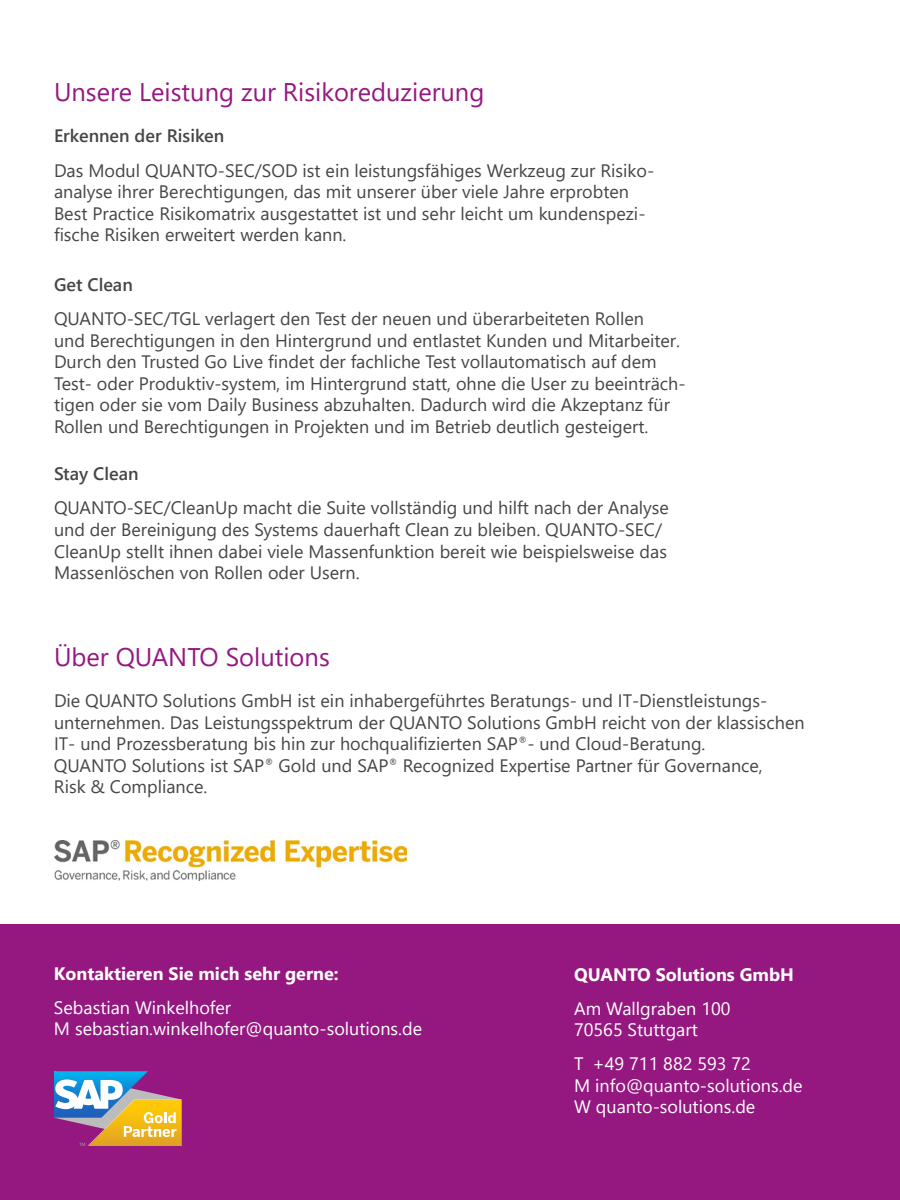
<style>
.page{position:relative;width:900px;height:1200px;background:#fff}
.page>*{position:absolute;margin:0;border:0;box-sizing:border-box;transform-origin:0 0}
.t1{font:25.5px "Segoe UI";color:#951881}
.t2{font:18px/21.6px "Segoe UI";color:#464646}
.t3{font:18px/21.6px "Segoe UI";color:#fff}
.t4{font:700 18px/33.6px "Segoe UI";color:#fff}
.t5{font:600 18px "Segoe UI";color:#464646}
.s1{font-weight:400}
</style>
<div class="page">
<div style="left:0;top:924px;width:900px;height:276px;background:#951881"></div>
<img style="left:54px;top:841px;width:353px;height:40px">
<svg style="left:54px;top:1071px;width:127px;height:75px"></svg>
<p class="t1" style="left:54px;top:68px;width:432px">Unsere Leistung zur Risikoreduzierung</p>
<p class="t5" style="left:54px;top:119px;width:172px">Erkennen der Risiken</p>
<p class="t2" style="left:54px;top:158px;width:602px">Das Modul QUANTO-SEC/SOD ist ein leistungsfähiges Werkzeug zur Risiko&shy;analyse ihrer Berechtigungen, das mit unserer über viele Jahre erprobten Best Practice Risikomatrix ausgestattet ist und sehr leicht um kundenspezi&shy;fische Risiken erweitert werden kann.</p>
<p class="t5" style="left:54px;top:267px;width:80px">Get Clean</p>
<p class="t2" style="left:54px;top:306px;width:633px">QUANTO-SEC/TGL verlagert den Test der neuen und überarbeiteten Rollen<br>und Berechtigungen in den Hintergrund und entlastet Kunden und Mitarbeiter.<br>Durch den Trusted Go Live findet der fachliche Test vollautomatisch auf dem Test- oder Produktiv-system, im Hintergrund statt, ohne die User zu beeinträch&shy;tigen oder sie vom Daily Business abzuhalten. Dadurch wird die Akzeptanz für Rollen und Berechtigungen in Projekten und im Betrieb deutlich gesteigert.</p>
<p class="t5" style="left:54px;top:457px;width:86px">Stay Clean</p>
<p class="t2" style="left:54px;top:496px;width:616px">QUANTO-SEC/CleanUp macht die Suite vollständig und hilft nach der Analyse und der Bereinigung des Systems dauerhaft Clean zu bleiben. QUANTO-SEC/ CleanUp stellt ihnen dabei viele Massenfunktion bereit wie beispielsweise das Massenlöschen von Rollen oder Usern.</p>
<p class="t1" style="left:54px;top:633px;width:277px">Über QUANTO Solutions</p>
<p class="t2" style="left:54px;top:688px;width:752px">Die QUANTO Solutions GmbH ist ein inhabergeführtes Beratungs- und IT-Dienstleistungs&shy;unternehmen. Das Leistungsspektrum der QUANTO Solutions GmbH reicht von der klassischen IT- und Prozessberatung bis hin zur hochqualifizierten SAP<sup>®</sup>- und Cloud-Beratung.<br>QUANTO Solutions ist SAP<sup>®</sup> Gold und SAP<sup>®</sup> Recognized Expertise Partner für Governance,<br>Risk &amp; Compliance.</p>
<p class="t4" style="left:54px;top:956px;width:286px">Kontaktieren Sie mich sehr gerne:</p>
<p class="t3" style="left:54px;top:995px;width:370px">Sebastian Winkelhofer<br>M sebastian.winkelhofer@quanto-solutions.de</p>
<p class="t4" style="left:574px;top:957px;width:221px">QUANTO Solutions GmbH<br><span class="s1">Am Wallgraben 100</span></p>
<p class="t3" style="left:574px;top:1012px;width:178px;line-height:33.6px">70565 Stuttgart<br>T +49 711 882 593 72</p>
<p class="t3" style="left:574px;top:1073px;width:230px">M info@quanto-solutions.de<br>W quanto-solutions.de</p>
</div>
